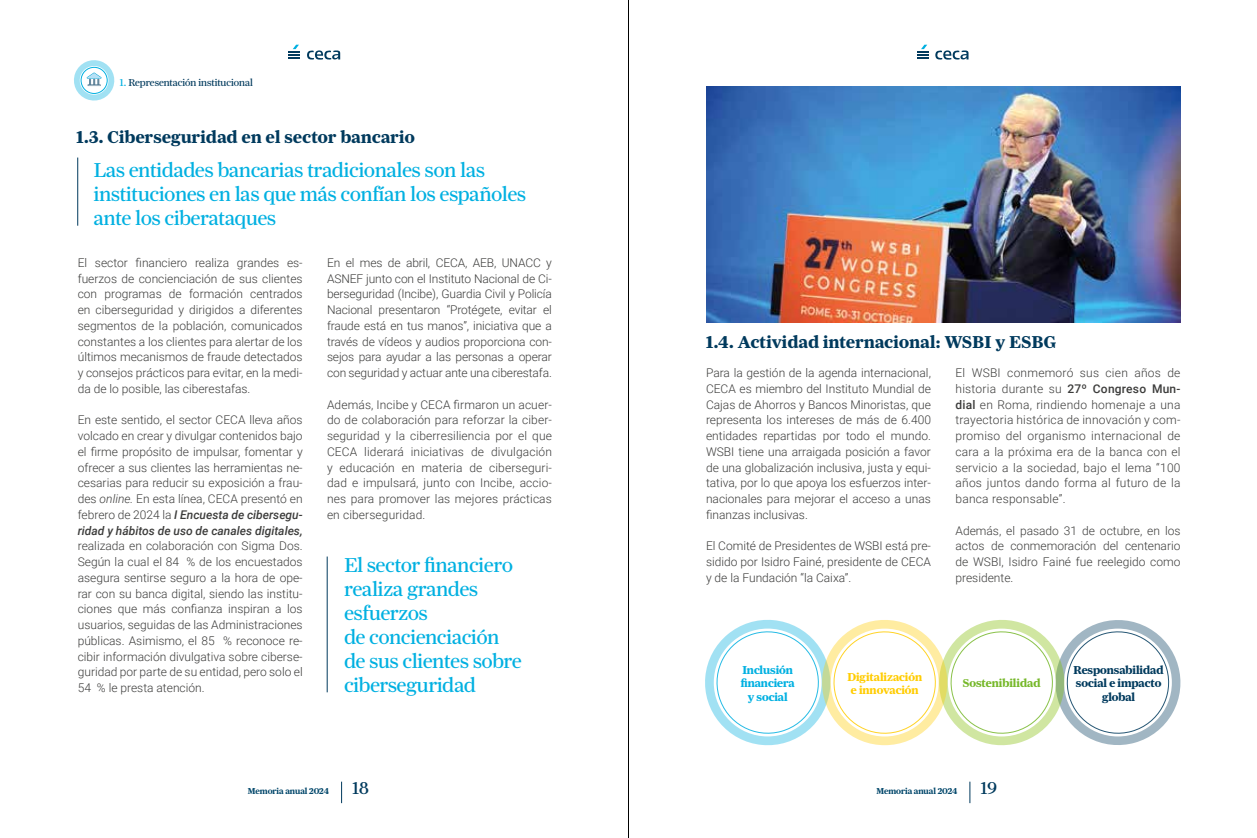
<style>
.page{position:relative;width:1257px;height:838px;background:#fff}
.page>*{position:absolute;margin:0;border:0;box-sizing:border-box;transform-origin:0 0}
.t1{font:21px/24px "Farnham Headline";color:#00b0e1}
.t2{font:700 18px "Farnham Headline";letter-spacing:.02em;color:#003a5d}
.t3{font:18px "Farnham Headline";color:#003a5d}
.t4{font:300 12px/15.8px "Roboto";color:#3c3c3b;text-align:justify}
.t5{font:700 12px/13.5px "Farnham Headline";color:#003a5d;text-align:center}
.t6{font:700 12px/13.5px "Farnham Headline";color:#00b0e1;text-align:center}
.t7{font:700 12px/13.5px "Farnham Headline";color:#fc0}
.t8{font:700 12px "Farnham Headline";color:#76b82a}
.t9{font:10.5px "Farnham Headline";color:#003a5d}
.t10{font:600 9px "Farnham Headline";color:#00466a}
.s1{color:#00b0e1}
.s2{font-style:italic}
.s3{font-weight:500;font-style:italic}
.s4{font-weight:500}
</style>
<div class="page">
<svg style="left:970px;top:781px;width:1px;height:22px"></svg>
<svg style="left:341px;top:781px;width:1px;height:22px"></svg>
<svg style="left:935px;top:50px;width:33px;height:10px"></svg>
<svg style="left:917px;top:45px;width:11px;height:14px"></svg>
<svg style="left:307px;top:50px;width:33px;height:10px"></svg>
<svg style="left:289px;top:45px;width:11px;height:14px"></svg>
<hr style="left:77px;top:157px;width:1px;height:69px;background:#003a5d">
<img style="left:706px;top:86px;width:474px;height:236px">
<svg style="left:74px;top:60px;width:41px;height:41px"></svg>
<svg style="left:705px;top:619px;width:476px;height:127px"></svg>
<hr style="left:327px;top:556px;width:1px;height:136px;background:#003a5d">
<hr style="left:628px;top:0;width:1px;height:838px;background:#000">
<p class="t9" style="left:120px;top:77px;width:135px"><span class="s1">1.</span> Representación institucional</p>
<h2 class="t2" style="left:77px;top:127px;width:340px">1.3. Ciberseguridad en el sector bancario</h2>
<h1 class="t1" style="left:94px;top:157px;width:434px">Las entidades bancarias tradicionales son las instituciones en las que más confían los españoles ante los ciberataques</h1>
<p class="t4" style="left:327px;top:254px;width:226px">En el mes de abril, CECA, AEB, UNACC y ASNEF junto con el Instituto Nacional de Ci&shy;berseguridad (Incibe), Guardia Civil y Policía Nacional presentaron “Protégete, evitar el fraude está en tus manos”, iniciativa que a través de vídeos y audios proporciona con&shy;sejos para ayudar a las personas a operar con seguridad y actuar ante una ciberestafa.</p>
<p class="t4" style="left:327px;top:396px;width:226px">Además, Incibe y CECA firmaron un acuer&shy;do de colaboración para reforzar la ciber&shy;seguridad y la ciberresiliencia por el que CECA liderará iniciativas de divulgación y educación en materia de ciberseguri&shy;dad e impulsará, junto con Incibe, accio&shy;nes para promover las mejores prácticas en ciberseguridad.</p>
<p class="t4" style="left:78px;top:254px;width:226px">El sector financiero realiza grandes es&shy;fuerzos de concienciación de sus clientes con programas de formación centrados en ciberseguridad y dirigidos a diferentes segmentos de la población, comunicados constantes a los clientes para alertar de los últimos mecanismos de fraude detectados y consejos prácticos para evitar, en la medi&shy;da de lo posible, las ciberestafas.</p>
<p class="t4" style="left:78px;top:412px;width:226px">En este sentido, el sector CECA lleva años volcado en crear y divulgar contenidos bajo el firme propósito de impulsar, fomentar y ofrecer a sus clientes las herramientas ne&shy;cesarias para reducir su exposición a frau&shy;des <span class="s2">online.</span> En esta línea, CECA presentó en febrero de 2024 la <span class="s3">I Encuesta de cibersegu&shy;ridad y hábitos de uso de canales digitales,</span></p>
<p class="t4" style="left:78px;top:538px;width:226px">realizada en colaboración con Sigma Dos.<br>Según la cual el 84 % de los encuestados asegura sentirse seguro a la hora de ope&shy;rar con su banca digital, siendo las institu&shy;ciones que más confianza inspiran a los usuarios, seguidas de las Administraciones públicas. Asimismo, el 85 % reconoce re&shy;cibir información divulgativa sobre ciberse&shy;guridad por parte de su entidad, pero solo el 54 % le presta atención.</p>
<h1 class="t1" style="left:344px;top:553px;width:179px">El sector financiero realiza grandes esfuerzos<br>de concienciación de sus clientes sobre ciberseguridad</h1>
<h2 class="t2" style="left:706px;top:332px;width:352px">1.4. Actividad internacional: WSBI y ESBG</h2>
<p class="t4" style="left:706px;top:364px;width:226px">Para la gestión de la agenda internacional, CECA es miembro del Instituto Mundial de Cajas de Ahorros y Bancos Minoristas, que representa los intereses de más de 6.400 entidades repartidas por todo el mundo.<br>WSBI tiene una arraigada posición a favor de una globalización inclusiva, justa y equi&shy;tativa, por lo que apoya los esfuerzos inter&shy;nacionales para mejorar el acceso a unas finanzas inclusivas.</p>
<p class="t4" style="left:706px;top:538px;width:226px">El Comité de Presidentes de WSBI está pre&shy;sidido por Isidro Fainé, presidente de CECA y de la Fundación “la Caixa”.</p>
<p class="t4" style="left:955px;top:364px;width:227px">El WSBI conmemoró sus cien años de historia durante su <span class="s4">27º Congreso Mun&shy;dial</span> en Roma, rindiendo homenaje a una trayectoria histórica de innovación y com&shy;promiso del organismo internacional de cara a la próxima era de la banca con el servicio a la sociedad, bajo el lema “100 años juntos dando forma al futuro de la banca responsable”.</p>
<p class="t4" style="left:955px;top:522px;width:227px">Además, el pasado 31 de octubre, en los actos de conmemoración del centenario de WSBI, Isidro Fainé fue reelegido como presidente.</p>
<p class="t6" style="left:741px;top:662px;width:55px">Inclusión financiera y social</p>
<p class="t7" style="left:847px;top:670px;width:76px">Digitalización e innovación</p>
<p class="t8" style="left:963px;top:676px;width:79px">Sostenibilidad</p>
<p class="t5" style="left:1074px;top:663px;width:91px">Responsabilidad social e impacto global</p>
<p class="t10" style="left:248px;top:786px;width:82px">Memoria anual 2024</p>
<h2 class="t3" style="left:353px;top:778px;width:18px">18</h2>
<p class="t10" style="left:876px;top:786px;width:82px">Memoria anual 2024</p>
<h2 class="t3" style="left:981px;top:778px;width:17px">19</h2>
</div>
